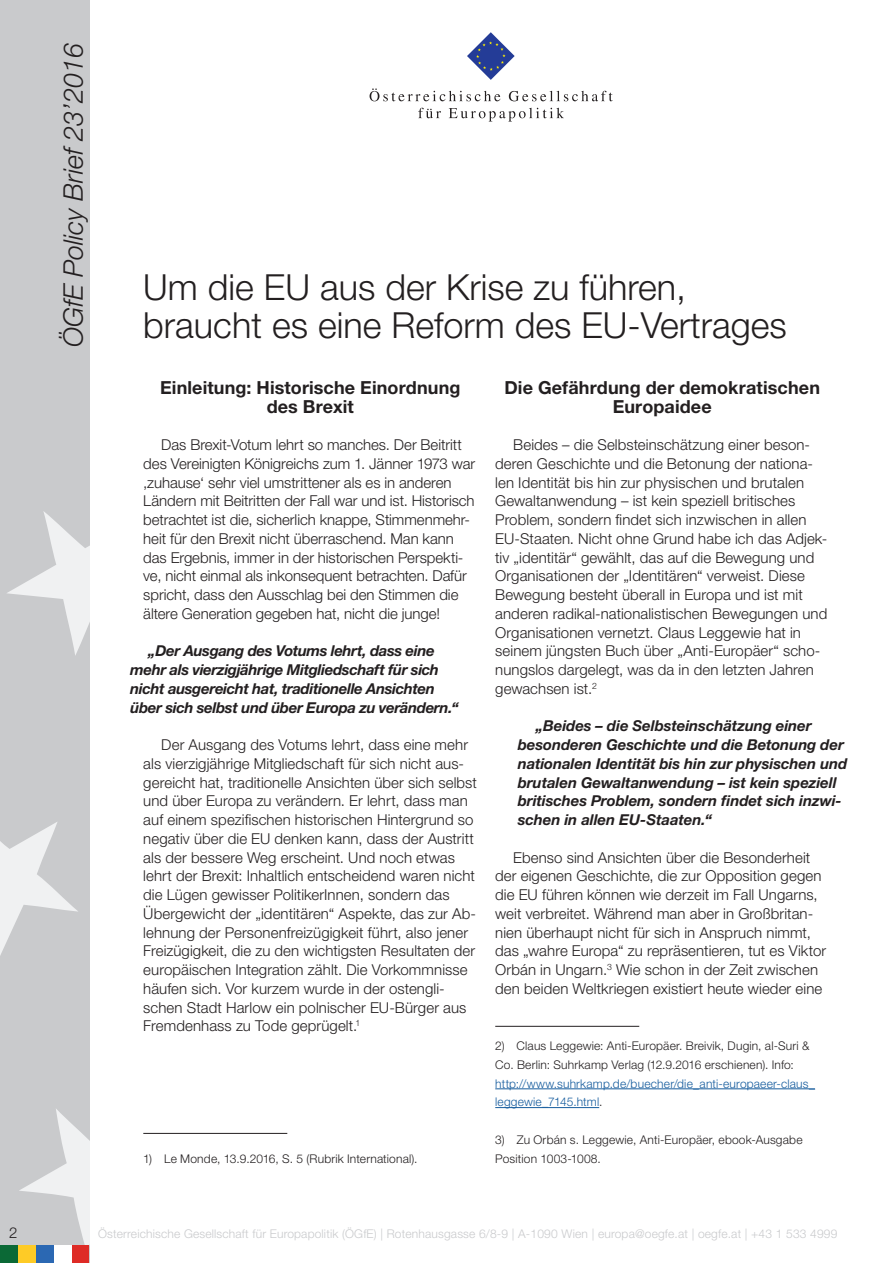
<style>
.page{position:relative;width:893px;height:1263px;background:#fff}
.page>*{position:absolute;margin:0;border:0;box-sizing:border-box;transform-origin:0 0}
.t1{font:300 36px "Helvetica Neue LT Std";color:#231f20}
.t2{font:italic 300 27px "Helvetica Neue LT Std";color:#231f20}
.Zwischenüberschrift{font:700 18px/18.8px "Helvetica Neue LT Std";letter-spacing:.005em;color:#231f20;text-align:center}
.Standard_Paragraph{font:300 15px/18.8px "Helvetica Neue LT Std";letter-spacing:.005em;color:#231f20}
.Standard_Paragraph-2{font:italic 700 15px/18.8px "Helvetica Neue LT Std";letter-spacing:-.015em;color:#231f20}
.Footnotes{font:300 12px/18.8px "Helvetica Neue LT Std";letter-spacing:.015em;color:#231f20}
.t3{font:300 12px "Helvetica Neue LT Std";letter-spacing:.015em;color:#c9cacc}
.s1{color:#175d9e}
</style>
<div class="page">
<div style="left:0;top:0;width:89px;height:1263px;background:#c9cacc"></div>
<svg style="left:19px;top:1109px;width:70px;height:136px"></svg>
<svg style="left:0;top:822px;width:78px;height:134px"></svg>
<svg style="left:7px;top:511px;width:82px;height:144px"></svg>
<div style="left:18px;top:1245px;width:18px;height:18px;background:#fecb26"></div>
<div style="left:36px;top:1245px;width:18px;height:18px;background:#2b68b3"></div>
<div style="left:71px;top:1245px;width:18px;height:18px;background:#de2b26"></div>
<div style="left:0;top:1245px;width:18px;height:18px;background:#0b6936"></div>
<div style="left:54px;top:1245px;width:17px;height:18px;background:#fff"></div>
<svg style="left:467px;top:32px;width:48px;height:48px"></svg>
<svg style="left:370px;top:88px;width:130px;height:13px"></svg>
<svg style="left:509px;top:91px;width:104px;height:10px"></svg>
<svg style="left:418px;top:108px;width:23px;height:10px"></svg>
<svg style="left:449px;top:108px;width:115px;height:14px"></svg>
<hr style="left:143px;top:1133px;width:144px;height:1px;background:#231f20">
<hr style="left:495px;top:1026px;width:144px;height:1px;background:#231f20">
<hr style="left:495px;top:1088px;width:320px;height:1px;background:#175d9e">
<hr style="left:495px;top:1107px;width:104px;height:1px;background:#175d9e">
<h2 class="t2" style="left:57px;top:347px;width:305px;rotate:-90deg">ÖGfE Policy Brief 23’2016</h2>
<p class="t1" style="left:143px;top:265px;width:544px">Um die EU aus der Krise zu führen,</p>
<p class="t1" style="left:143px;top:303px;width:645px">braucht es eine Reform des EU-Vertrages</p>
<p class="Zwischenüberschrift" style="left:160px;top:378px;width:302px">Einleitung: Historische Einordnung des Brexit</p>
<p class="Standard_Paragraph" style="left:143px;top:435px;width:333px;text-indent:18px">Das Brexit-Votum lehrt so manches. Der Beitritt des Vereinigten Königreichs zum 1. Jänner 1973 war ‚zuhause‘ sehr viel umstrittener als es in anderen Ländern mit Beitritten der Fall war und ist. Historisch betrachtet ist die, sicherlich knappe, Stimmenmehr&shy;heit für den Brexit nicht überraschend. Man kann das Ergebnis, immer in der historischen Perspekti&shy;ve, nicht einmal als inkonsequent betrachten. Dafür spricht, dass den Ausschlag bei den Stimmen die ältere Generation gegeben hat, nicht die junge!</p>
<p class="Standard_Paragraph-2" style="left:130px;top:641px;width:330px;text-indent:18px">„Der Ausgang des Votums lehrt, dass eine mehr als vierzigjährige Mitgliedschaft für sich nicht ausgereicht hat, traditionelle Ansichten über sich selbst und über Europa zu verändern.“</p>
<p class="Standard_Paragraph" style="left:143px;top:735px;width:335px;text-indent:18px">Der Ausgang des Votums lehrt, dass eine mehr als vierzigjährige Mitgliedschaft für sich nicht aus&shy;gereicht hat, traditionelle Ansichten über sich selbst und über Europa zu verändern. Er lehrt, dass man auf einem spezifischen historischen Hintergrund so negativ über die EU denken kann, dass der Austritt als der bessere Weg erscheint. Und noch etwas lehrt der Brexit: Inhaltlich entscheidend waren nicht die Lügen gewisser PolitikerInnen, sondern das Übergewicht der „identitären“ Aspekte, das zur Ab&shy;lehnung der Personenfreizügigkeit führt, also jener Freizügigkeit, die zu den wichtigsten Resultaten der europäischen Integration zählt. Die Vorkommnisse häufen sich. Vor kurzem wurde in der ostengli&shy;schen Stadt Harlow ein polnischer EU-Bürger aus Fremdenhass zu Tode geprügelt.<sup>1</sup></p>
<p class="Footnotes" style="left:143px;top:1149px;width:276px">1) Le Monde, 13.9.2016, S. 5 (Rubrik International).</p>
<p class="Zwischenüberschrift" style="left:504px;top:378px;width:317px">Die Gefährdung der demokratischen<br>Europaidee</p>
<p class="Standard_Paragraph" style="left:495px;top:435px;width:334px;text-indent:18px">Beides – die Selbsteinschätzung einer beson&shy;deren Geschichte und die Betonung der nationa&shy;len Identität bis hin zur physischen und brutalen Gewaltanwendung – ist kein speziell britisches Problem, sondern findet sich inzwischen in allen EU-Staaten. Nicht ohne Grund habe ich das Adjek&shy;tiv „identitär“ gewählt, das auf die Bewegung und Organisationen der „Identitären“ verweist. Diese Bewegung besteht überall in Europa und ist mit anderen radikal-nationalistischen Bewegungen und Organisationen vernetzt. Claus Leggewie hat in seinem jüngsten Buch über „Anti-Europäer“ scho&shy;nungslos dargelegt, was da in den letzten Jahren gewachsen ist.<sup>2</sup></p>
<p class="Standard_Paragraph-2" style="left:518px;top:716px;width:331px;text-indent:18px">„Beides – die Selbsteinschätzung einer besonderen Geschichte und die Betonung der nationalen Identität bis hin zur physischen und brutalen Gewaltanwendung – ist kein speziell britisches Problem, sondern findet sich inzwi&shy;schen in allen EU-Staaten.“</p>
<p class="Standard_Paragraph" style="left:495px;top:847px;width:332px;text-indent:18px">Ebenso sind Ansichten über die Besonderheit der eigenen Geschichte, die zur Opposition gegen die EU führen können wie derzeit im Fall Ungarns, weit verbreitet. Während man aber in Großbritan&shy;nien überhaupt nicht für sich in Anspruch nimmt, das „wahre Europa“ zu repräsentieren, tut es Viktor Orbán in Ungarn.<sup>3</sup> Wie schon in der Zeit zwischen den beiden Weltkriegen existiert heute wieder eine</p>
<p class="Footnotes" style="left:495px;top:1036px;width:321px">2) Claus Leggewie: Anti-Europäer. Breivik, Dugin, al-Suri &amp; Co. Berlin: Suhrkamp Verlag (12.9.2016 erschienen). Info: <span class="s1">http://www.suhrkamp.de/buecher/die_anti-europaeer-claus_ leggewie_7145.html</span>.</p>
<p class="Footnotes" style="left:495px;top:1130px;width:309px">3) Zu Orbán s. Leggewie, Anti-Europäer, ebook-Ausgabe<br>Position 1003-1008.</p>
<p class="Standard_Paragraph" style="left:9px;top:1222px;width:10px">2</p>
<p class="t3" style="left:98px;top:1226px;width:741px">Österreichische Gesellschaft für Europapolitik (ÖGfE) | Rotenhausgasse 6/8-9 | A-1090 Wien | europa@oegfe.at | oegfe.at | +43 1 533 4999</p>
</div>
